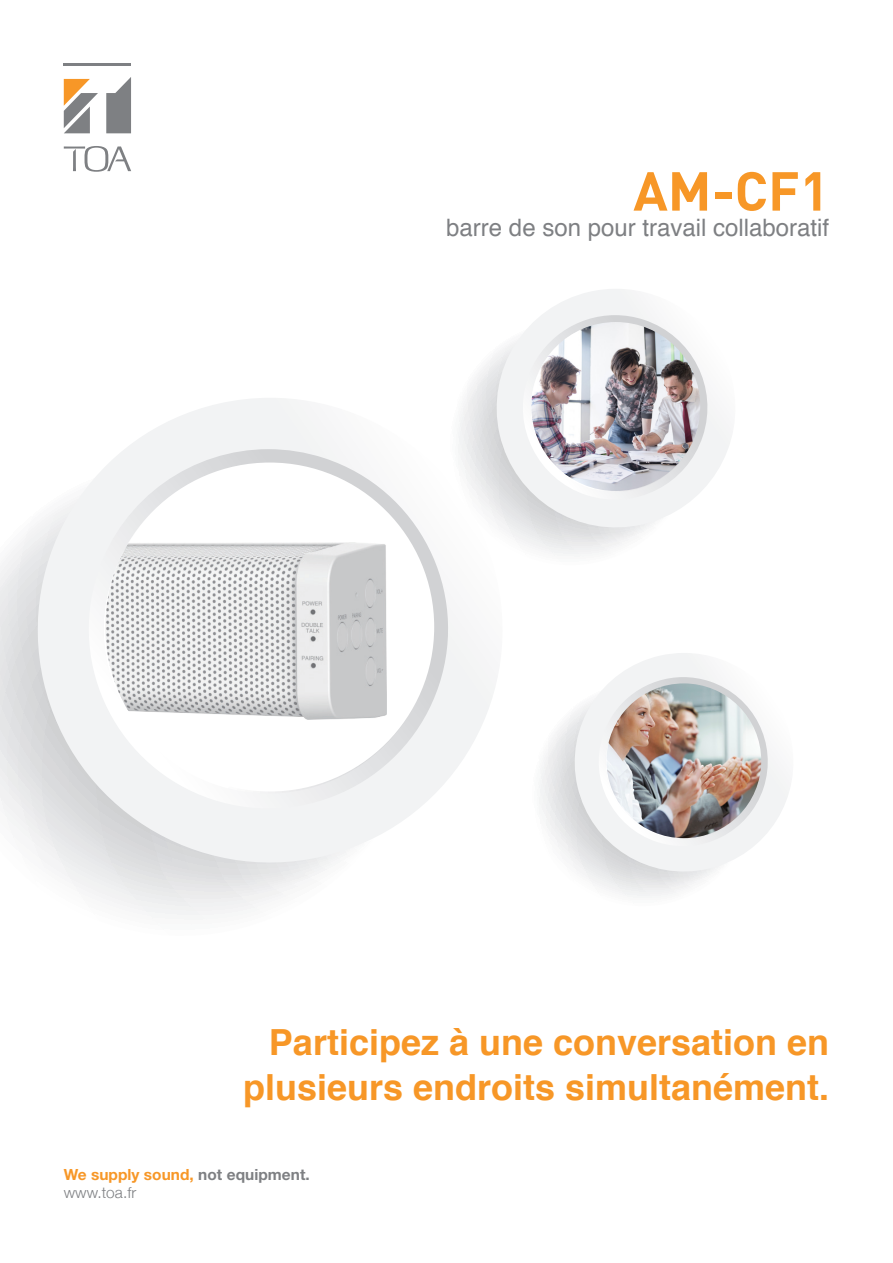
<style>
.page{position:relative;width:893px;height:1263px;background:#fff}
.page>*{position:absolute;margin:0;border:0;box-sizing:border-box;transform-origin:0 0}
.t1{font:700 54px "DINOT";color:#f79727}
.t2{font:700 36px/45px "Helvetica";color:#f79727;text-align:right}
.t3{font:24px "Helvetica";color:#7e8083}
._03_Claim_15_18_oran{font:700 15.45px "Helvetica Neue LT Std";letter-spacing:.005em;color:#f79727}
._03_Claim_15_18_oran-2{font:300 15.45px "Helvetica Neue";letter-spacing:.005em;color:#7e8083}
.s1{color:#7e8083}
</style>
<div class="page">
<svg style="left:64px;top:79px;width:34px;height:54px"></svg>
<hr style="left:64px;top:64px;width:67px;height:2px;background:#7e8083">
<svg style="left:106px;top:77px;width:25px;height:56px"></svg>
<svg style="left:64px;top:146px;width:67px;height:25px"></svg>
<svg style="left:0;top:549px;width:298px;height:366px"></svg>
<svg style="left:15px;top:398px;width:480px;height:487px"></svg>
<svg style="left:67px;top:444px;width:403px;height:386px"></svg>
<div style="left:105px;top:462px;width:329px;height:329px;background:#fff;border-radius:50%"></div>
<img style="left:105px;top:519px;width:310px;height:216px">
<svg style="left:624px;top:653px;width:166px;height:164px"></svg>
<svg style="left:539px;top:672px;width:239px;height:224px"></svg>
<img style="left:606px;top:683px;width:155px;height:155px;border-radius:77px">
<svg style="left:449px;top:366px;width:180px;height:199px"></svg>
<svg style="left:485px;top:289px;width:246px;height:250px"></svg>
<svg style="left:512px;top:310px;width:207px;height:201px"></svg>
<img style="left:531px;top:322px;width:169px;height:169px;border-radius:84px">
<p class="t1" style="left:633px;top:149px;width:197px">AM-CF1</p>
<p class="t3" style="left:446px;top:209px;width:384px">barre de son pour travail collaboratif</p>
<p class="t2" style="left:243px;top:1020px;width:588px">Participez à une conversation en plusieurs endroits simultanément.</p>
<p class="_03_Claim_15_18_oran" style="left:64px;top:1164px;width:247px">We supply sound, <span class="s1">not equipment.</span></p>
<p class="_03_Claim_15_18_oran-2" style="left:64px;top:1180px;width:74px">www.toa.fr</p>
</div>
